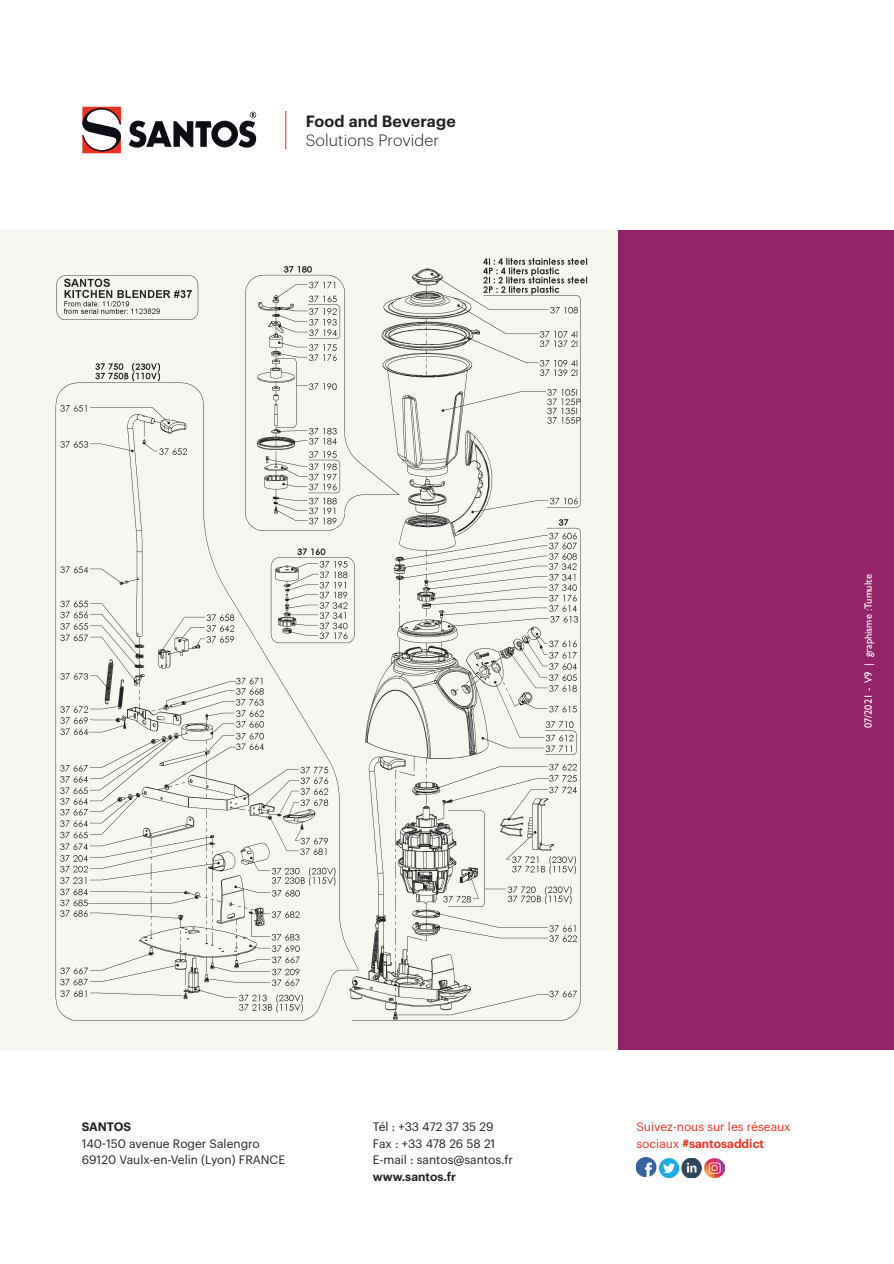
<style>
.page{position:relative;width:894px;height:1264px;background:#fff}
.page>*{position:absolute;margin:0;border:0;box-sizing:border-box;transform-origin:0 0}
.t1{font:300 16.05px "Graphik";letter-spacing:.01em;color:#231f20}
.t2{font:600 16.05px "Graphik";letter-spacing:.01em;color:#231f20}
.t3{font:12px/16.5px "Graphik";color:#231f20}
.t4{font:12px/16.5px "Graphik";color:#ef3122}
.t5{font:600 12px "Graphik";color:#231f20}
.t6{font:10.5px "Gill Sans";color:#fff}
.s1{font-weight:600}
</style>
<div class="page">
<div style="left:618px;top:231px;width:276px;height:819px;background:#942469"></div>
<div style="left:0;top:231px;width:618px;height:819px;background:#f7f7f2"></div>
<img style="left:55px;top:258px;width:533px;height:763px">
<img style="left:636px;top:1157px;width:20px;height:19px">
<img style="left:659px;top:1158px;width:20px;height:19px">
<img style="left:682px;top:1158px;width:19px;height:19px">
<img style="left:704px;top:1158px;width:20px;height:19px">
<svg style="left:82px;top:107px;width:174px;height:46px"></svg>
<hr style="left:285px;top:111px;width:1px;height:38px;background:#ef3122">
<h1 class="t2" style="left:306px;top:109px;width:151px">Food and Beverage</h1>
<h1 class="t1" style="left:306px;top:129px;width:135px">Solutions Provider</h1>
<p class="t6" style="left:862px;top:728px;width:155px;rotate:-90deg">07/2021 - V9 | graphisme :Tumulte</p>
<p class="t5" style="left:82px;top:1117px;width:51px">SANTOS</p>
<p class="t3" style="left:82px;top:1133px;width:205px">140-150 avenue Roger Salengro<br>69120 Vaulx-en-Velin (Lyon) FRANCE</p>
<p class="t3" style="left:373px;top:1117px;width:142px">Tél : +33 472 37 35 29<br>Fax : +33 478 26 58 21<br>E-mail : santos@santos.fr</p>
<p class="t5" style="left:373px;top:1167px;width:85px">www.santos.fr</p>
<p class="t4" style="left:636px;top:1117px;width:156px">Suivez-nous sur les réseaux sociaux <span class="s1">#santosaddict</span></p>
</div>
